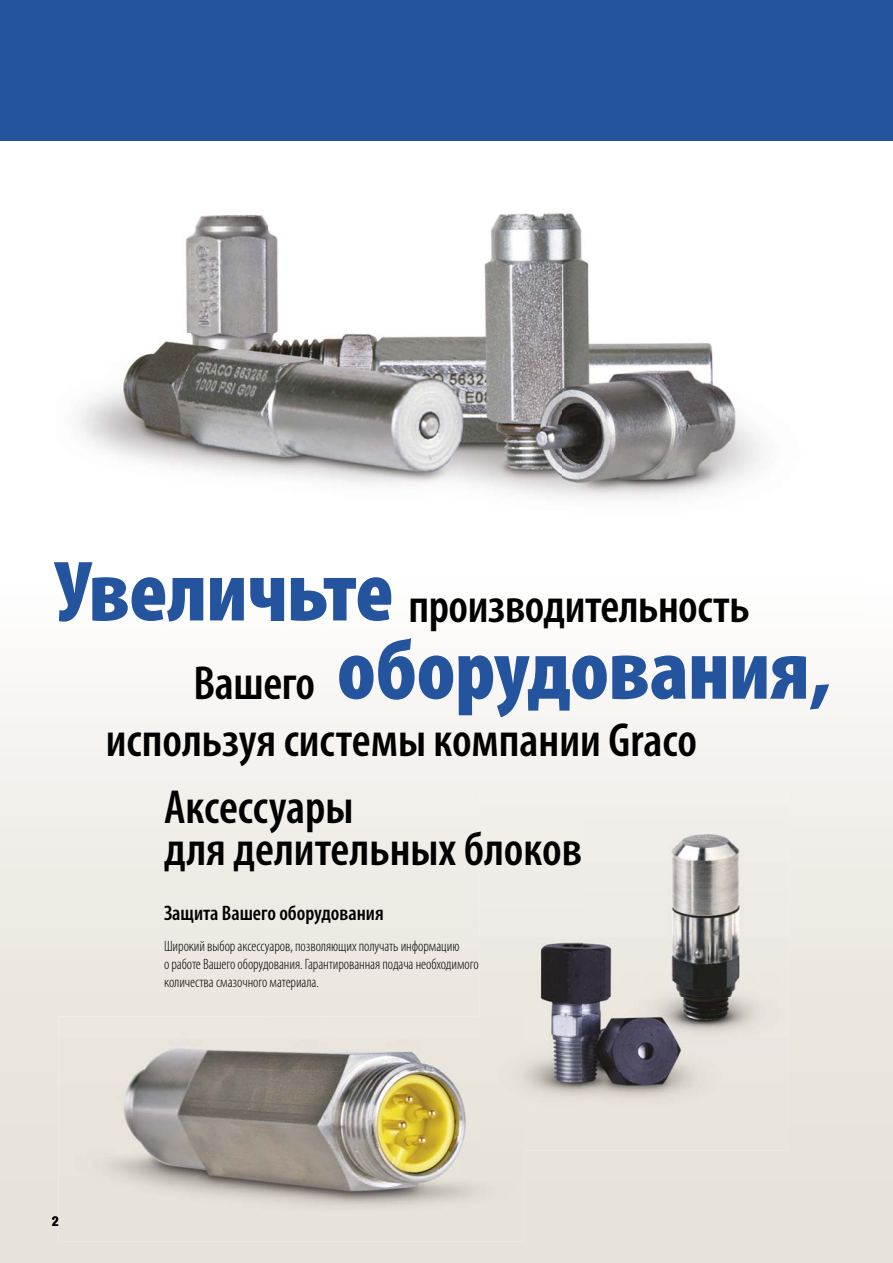
<style>
.page{position:relative;width:893px;height:1263px;background:#fff}
.page>*{position:absolute;margin:0;border:0;box-sizing:border-box;transform-origin:0 0}
.t1{font:900 condensed 86.4px "Myriad Pro";letter-spacing:-.005em;color:#24549d}
.t2{font:600 condensed 48px/42px "Myriad Pro";color:#000}
.t3{font:600 condensed 21px "Myriad Pro";color:#000}
.t4{font:300 condensed 15px/18px "Myriad Pro";letter-spacing:-.005em;color:#000}
.t5{font:700 condensed 13.5px "Helvetica Neue LT Std";color:#000}
</style>
<div class="page">
<svg style="left:0;top:693px;width:893px;height:570px"></svg>
<img style="left:56px;top:140px;width:810px;height:359px">
<img style="left:479px;top:794px;width:310px;height:356px">
<img style="left:59px;top:1016px;width:465px;height:225px">
<div style="left:479px;top:1016px;width:45px;height:134px;background:#e9e4dc"></div>
<div style="left:0;top:0;width:893px;height:140px;background:#24549d"></div>
<h1 class="t1" style="left:55px;top:559px;width:340px">Увеличьте</h1>
<h2 class="t2" style="left:408px;top:590px;width:343px">производительность</h2>
<h2 class="t2" style="left:194px;top:667px;width:123px">Вашего</h2>
<h1 class="t1" style="left:337px;top:637px;width:495px">оборудования,</h1>
<h2 class="t2" style="left:106px;top:724px;width:593px">используя системы компании Graco</h2>
<h2 class="t2" style="left:164px;top:791px;width:420px">Аксессуары<br>для делительных блоков</h2>
<p class="t5" style="left:52px;top:1216px;width:8px">2</p>
<h3 class="t3" style="left:164px;top:905px;width:221px">Защита Вашего оборудования</h3>
<p class="t4" style="left:164px;top:939px;width:316px">Широкий выбор аксессуаров, позволяющих получать информацию<br>о работе Вашего оборудования. Гарантированная подача необходимого количества смазочного материала.</p>
</div>
